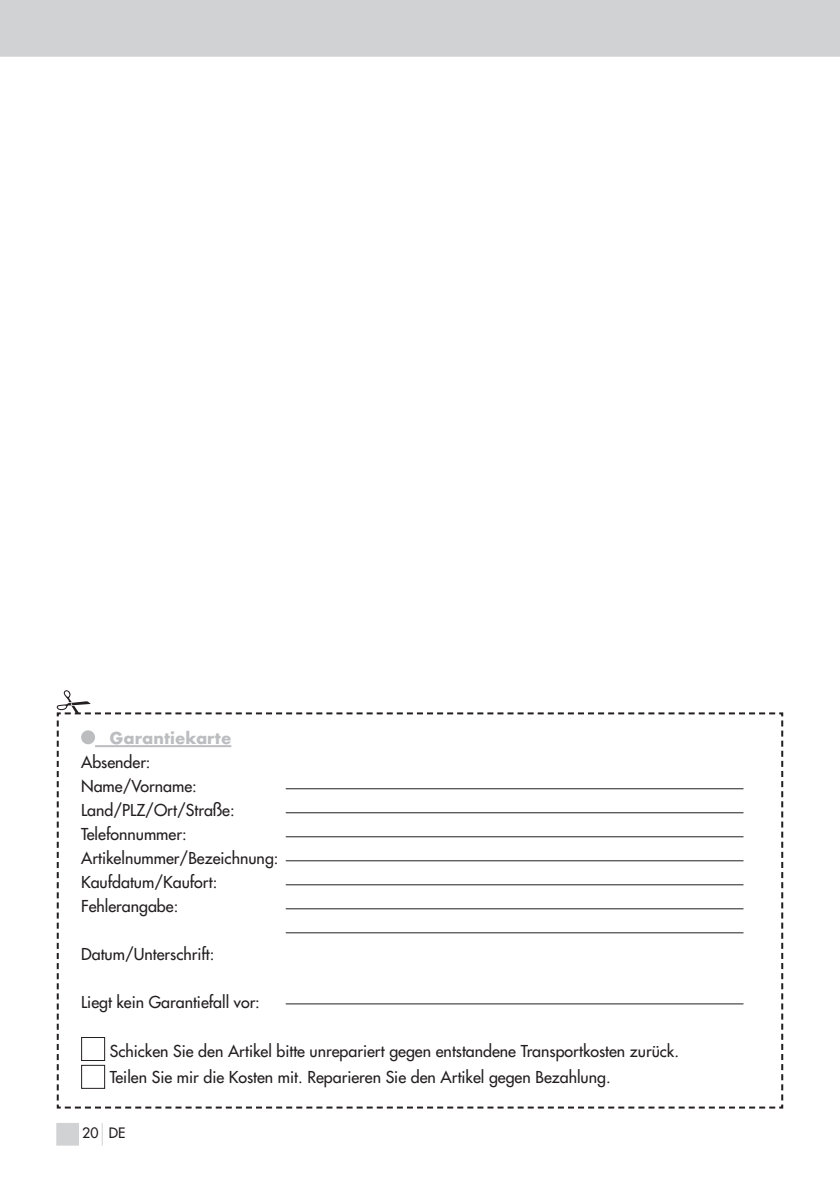
<style>
.page{position:relative;width:840px;height:1191px;background:#fff}
.page>*{position:absolute;margin:0;border:0;box-sizing:border-box;transform-origin:0 0}
.t1{font:700 18px "Futura";color:#bcbdc0}
.t2{font:16px/24px "Futura";color:#231f20}
.t3{font:14px "Futura";color:#231f20}
</style>
<div class="page">
<div style="left:0;top:0;width:839px;height:57px;background:#d1d2d4"></div>
<div style="left:56px;top:1123px;width:23px;height:22px;background:#d1d2d4"></div>
<svg style="left:102px;top:1123px;width:1px;height:22px"></svg>
<svg style="left:56px;top:712px;width:727px;height:397px"></svg>
<hr style="left:95px;top:745px;width:136px;height:2px;background:#bcbdc0">
<div style="left:82px;top:731px;width:12px;height:12px;background:#bbbdbf;border-radius:50%"></div>
<div style="left:81px;top:730px;width:14px;height:14px;border:2px solid #bbbdbf;border-radius:50%"></div>
<div style="left:81px;top:1037px;width:24px;height:24px;border:1px solid #231f20"></div>
<div style="left:81px;top:1064px;width:24px;height:24px;border:1px solid #231f20"></div>
<svg style="left:57px;top:690px;width:717px;height:24px"></svg>
<hr style="left:285px;top:788px;width:458px;height:1px;background:#231f20">
<hr style="left:285px;top:812px;width:458px;height:1px;background:#231f20">
<hr style="left:285px;top:836px;width:458px;height:1px;background:#231f20">
<hr style="left:285px;top:860px;width:458px;height:1px;background:#231f20">
<hr style="left:285px;top:884px;width:458px;height:1px;background:#231f20">
<hr style="left:285px;top:908px;width:458px;height:1px;background:#231f20">
<hr style="left:285px;top:932px;width:458px;height:1px;background:#231f20">
<hr style="left:285px;top:1003px;width:458px;height:1px;background:#231f20">
<p class="t1" style="left:109px;top:725px;width:123px">Garantiekarte</p>
<p class="t2" style="left:81px;top:750px;width:199px">Absender:<br>Name/Vorname:<br>Land/PLZ/Ort/Straße:<br>Telefonnummer:<br>Artikelnummer/Bezeichnung:<br>Kaufdatum/Kaufort:<br>Fehlerangabe:</p>
<p class="t2" style="left:81px;top:942px;width:135px">Datum/Unterschrift:</p>
<p class="t2" style="left:81px;top:990px;width:180px">Liegt kein Garantiefall vor:</p>
<p class="t2" style="left:110px;top:1037px;width:570px;line-height:26px">Schicken Sie den Artikel bitte unrepariert gegen entstandene Transportkosten zurück.<br>Teilen Sie mir die Kosten mit. Reparieren Sie den Artikel gegen Bezahlung.</p>
<p class="t3" style="left:82px;top:1123px;width:45px">20 DE</p>
</div>
